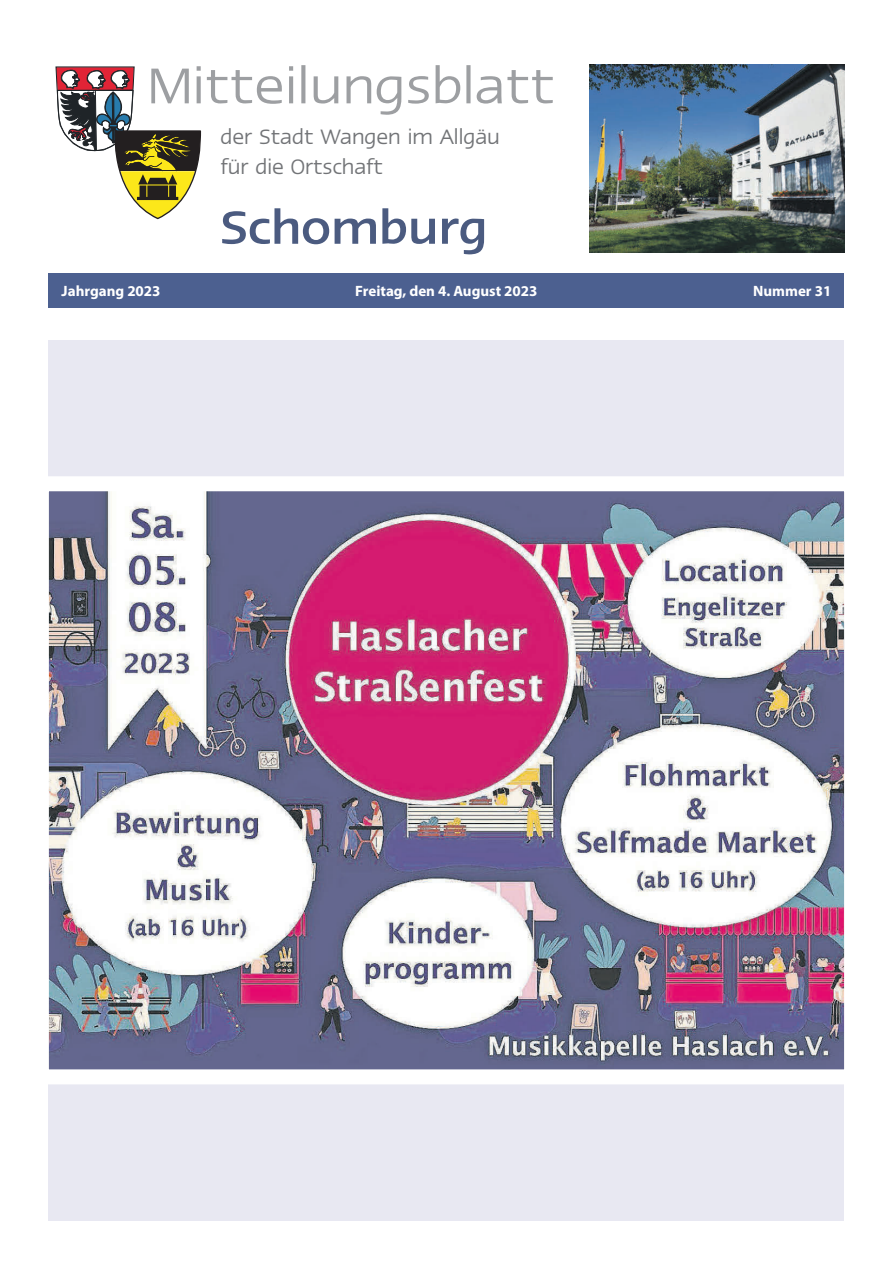
<style>
.page{position:relative;width:893px;height:1263px;background:#fff}
.page>*{position:absolute;margin:0;border:0;box-sizing:border-box;transform-origin:0 0}
.t1{font:500 53.7px "Linotype Ergo";color:#4b5b80}
.t2{font:24px/30px "Linotype Ergo";color:#727477}
.t3{font:700 15px "Myriad Pro";color:#fff}
</style>
<div class="page">
<div style="left:49px;top:340px;width:795px;height:880px;background:#e8e8f2"></div>
<img style="left:590px;top:65px;width:254px;height:187px">
<svg style="left:55px;top:65px;width:498px;height:155px"></svg>
<div style="left:49px;top:273px;width:795px;height:34px;background:#4c6090"></div>
<img style="left:48px;top:469px;width:797px;height:623px">
<h2 class="t2" style="left:220px;top:121px;width:281px">der Stadt Wangen im Allgäu für die Ortschaft</h2>
<h1 class="t1" style="left:220px;top:201px;width:269px">Schomburg</h1>
<p class="t3" style="left:62px;top:281px;width:100px">Jahrgang 2023</p>
<p class="t3" style="left:355px;top:281px;width:184px">Freitag, den 4. August 2023</p>
<p class="t3" style="left:753px;top:281px;width:80px">Nummer 31</p>
</div>
